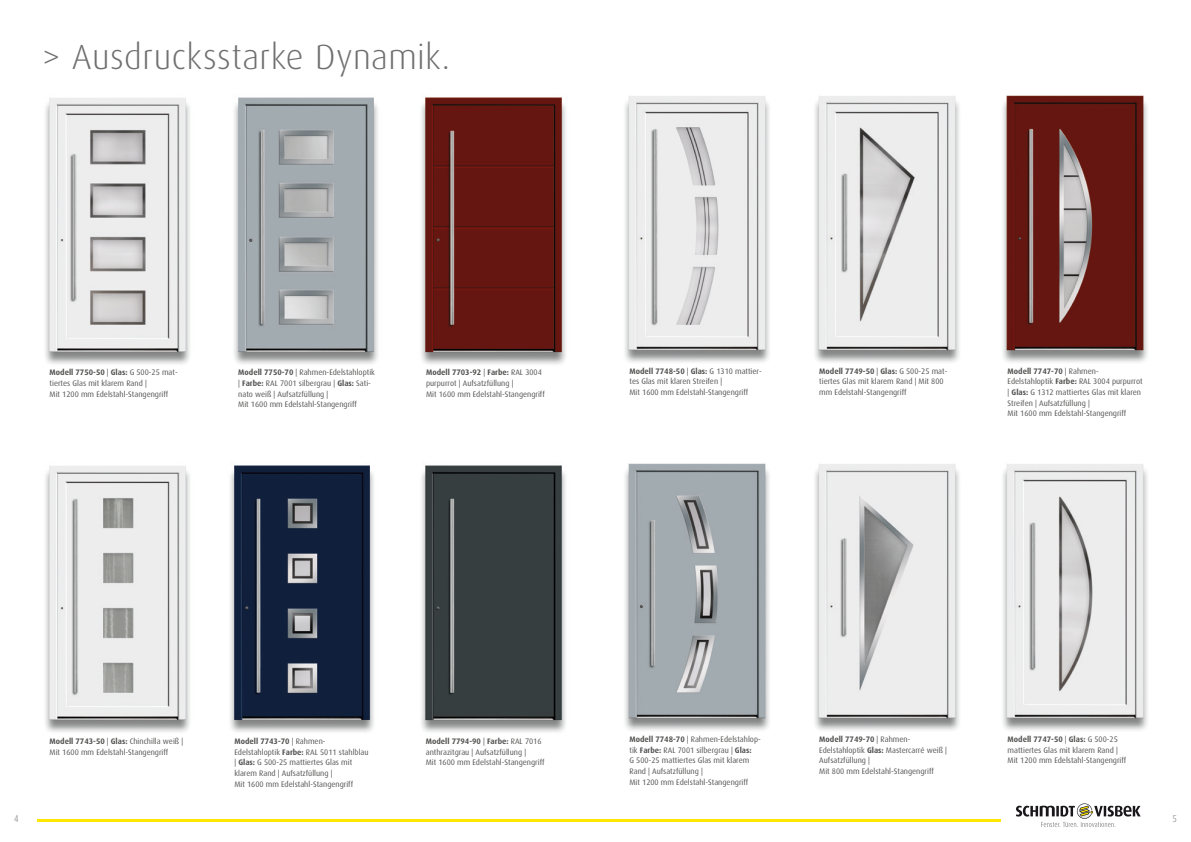
<style>
.page{position:relative;width:1191px;height:842px;background:#fff}
.page>*{position:absolute;margin:0;border:0;box-sizing:border-box;transform-origin:0 0}
.t1{font:300 35px "Dax";letter-spacing:.015em;color:#6f6f6f}
.t2{font:300 10px "Dax Condensed";color:#b2b2b2}
.t3{font:8px/10.6px "Dax";color:#525251}
.s1{font-weight:700}
</style>
<div class="page">
<img style="left:45px;top:466px;width:145px;height:266px">
<img style="left:230px;top:465px;width:144px;height:267px">
<img style="left:421px;top:465px;width:145px;height:267px">
<img style="left:45px;top:98px;width:145px;height:266px">
<img style="left:234px;top:97px;width:144px;height:267px">
<img style="left:421px;top:97px;width:145px;height:267px">
<img style="left:815px;top:464px;width:145px;height:267px">
<img style="left:815px;top:96px;width:145px;height:267px">
<img style="left:625px;top:96px;width:145px;height:267px">
<img style="left:625px;top:463px;width:145px;height:268px">
<img style="left:1003px;top:95px;width:145px;height:268px">
<img style="left:1003px;top:464px;width:145px;height:267px">
<svg style="left:1016px;top:803px;width:124px;height:24px"></svg>
<hr style="left:37px;top:819px;width:558px;height:3px;background:#ffe700">
<hr style="left:595px;top:819px;width:406px;height:3px;background:#ffe700">
<h1 class="t1" style="left:43px;top:38px;width:409px">&gt; Ausdrucksstarke Dynamik.</h1>
<p class="t3" style="left:50px;top:367px;width:130px"><span class="s1">Modell 7750-50</span> | <span class="s1">Glas:</span> G 500-25 mat&shy;tiertes Glas mit klarem Rand |<br>Mit 1200 mm Edelstahl-Stangengriff</p>
<p class="t3" style="left:238px;top:367px;width:138px"><span class="s1">Modell 7750-70</span> | Rahmen-Edelstahloptik | <span class="s1">Farbe:</span> RAL 7001 silbergrau | <span class="s1">Glas:</span> Sati&shy;nato weiß | Aufsatzfüllung |<br>Mit 1600 mm Edelstahl-Stangengriff</p>
<p class="t3" style="left:426px;top:367px;width:120px"><span class="s1">Modell 7703-92</span> | <span class="s1">Farbe:</span> RAL 3004 purpurrot | Aufsatzfüllung |<br>Mit 1600 mm Edelstahl-Stangengriff</p>
<p class="t3" style="left:629px;top:366px;width:134px"><span class="s1">Modell 7748-50</span> | <span class="s1">Glas:</span> G 1310 mattier&shy;tes Glas mit klaren Streifen |<br>Mit 1600 mm Edelstahl-Stangengriff</p>
<p class="t3" style="left:819px;top:366px;width:130px"><span class="s1">Modell 7749-50</span> | <span class="s1">Glas:</span> G 500-25 mat&shy;tiertes Glas mit klarem Rand | Mit 800 mm Edelstahl-Stangengriff</p>
<p class="t3" style="left:1007px;top:366px;width:137px"><span class="s1">Modell 7747-70</span> | Rahmen-Edelstahloptik <span class="s1">Farbe:</span> RAL 3004 purpurrot | <span class="s1">Glas:</span> G 1312 mattiertes Glas mit klaren Streifen | Aufsatzfüllung |<br>Mit 1600 mm Edelstahl-Stangengriff</p>
<p class="t3" style="left:50px;top:736px;width:135px"><span class="s1">Modell 7743-50</span> | <span class="s1">Glas:</span> Chinchilla weiß |<br>Mit 1600 mm Edelstahl-Stangengriff</p>
<p class="t3" style="left:234px;top:736px;width:136px"><span class="s1">Modell 7743-70</span> | Rahmen-Edelstahloptik <span class="s1">Farbe:</span> RAL 5011 stahlblau | <span class="s1">Glas:</span> G 500-25 mattiertes Glas mit klarem Rand | Aufsatzfüllung |<br>Mit 1600 mm Edelstahl-Stangengriff</p>
<p class="t3" style="left:426px;top:736px;width:120px"><span class="s1">Modell 7794-90</span> | <span class="s1">Farbe:</span> RAL 7016 anthrazitgrau | Aufsatzfüllung |<br>Mit 1600 mm Edelstahl-Stangengriff</p>
<p class="t3" style="left:629px;top:734px;width:133px"><span class="s1">Modell 7748-70</span> | Rahmen-Edelstahlop&shy;tik <span class="s1">Farbe:</span> RAL 7001 silbergrau | <span class="s1">Glas:<br></span>G 500-25 mattiertes Glas mit klarem Rand | Aufsatzfüllung |<br>Mit 1200 mm Edelstahl-Stangengriff</p>
<p class="t3" style="left:819px;top:734px;width:129px"><span class="s1">Modell 7749-70</span> | Rahmen-<br>Edelstahloptik <span class="s1">Glas:</span> Mastercarré weiß |<br>Aufsatzfüllung |<br>Mit 800 mm Edelstahl-Stangengriff</p>
<p class="t3" style="left:1007px;top:734px;width:120px"><span class="s1">Modell 7747-50</span> | <span class="s1">Glas:</span> G 500-25 mattiertes Glas mit klarem Rand |<br>Mit 1200 mm Edelstahl-Stangengriff</p>
<p class="t2" style="left:14px;top:813px;width:6px">4</p>
<p class="t2" style="left:1172px;top:813px;width:6px">5</p>
</div>
